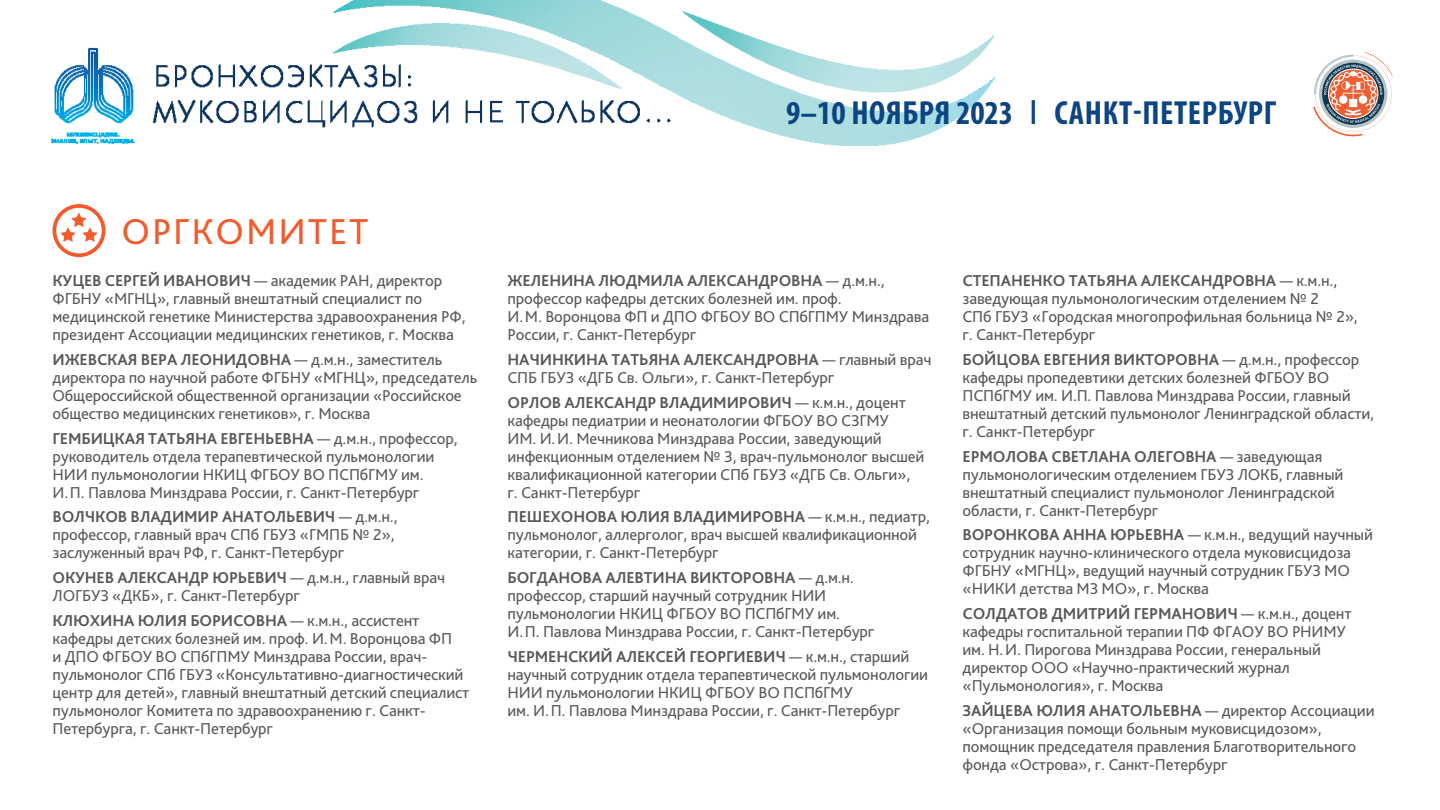
<style>
.page{position:relative;width:1440px;height:810px;background:#fff}
.page>*{position:absolute;margin:0;border:0;box-sizing:border-box;transform-origin:0 0}
.t1{font:37.65px "Bliss Pro";letter-spacing:.05em;color:#f15c2c}
.t2{font:700 condensed 33.53px "Myriad Pro";letter-spacing:.02em;color:#0c4582}
.t3{font:16.5px/18px "Bliss Pro";letter-spacing:-.01em;color:#57585a}
.s1{font-weight:700}
</style>
<div class="page">
<img style="left:51px;top:1px;width:944px;height:145px">
<svg style="left:1313px;top:52px;width:79px;height:84px"></svg>
<div style="left:53px;top:204px;width:53px;height:53px;border:4px solid #f15c2c;border-radius:50%"></div>
<svg style="left:60px;top:212px;width:38px;height:30px"></svg>
<h2 class="t2" style="left:786px;top:92px;width:492px">9–10 НОЯБРЯ 2023 <sup>|</sup> САНКТ-ПЕТЕРБУРГ</h2>
<h1 class="t1" style="left:122px;top:208px;width:248px">ОРГКОМИТЕТ</h1>
<p class="t3" style="left:53px;top:271px;width:415px"><span class="s1">КУЦЕВ СЕРГЕЙ ИВАНОВИЧ</span> — академик РАН, директор ФГБНУ «МГНЦ», главный внештатный специалист по медицинской генетике Министерства здравоохранения РФ, президент Ассоциации медицинских генетиков, г. Москва</p>
<p class="t3" style="left:53px;top:350px;width:427px"><span class="s1">ИЖЕВСКАЯ ВЕРА ЛЕОНИДОВНА</span> — д.м.н., заместитель директора по научной работе ФГБНУ «МГНЦ», председатель Общероссийской общественной организации «Российское общество медицинских генетиков», г. Москва</p>
<p class="t3" style="left:53px;top:429px;width:407px"><span class="s1">ГЕМБИЦКАЯ ТАТЬЯНА ЕВГЕНЬЕВНА</span> — д.м.н., профессор, руководитель отдела терапевтической пульмонологии НИИ пульмонологии НКИЦ ФГБОУ ВО ПСПбГМУ им.<br>И.П. Павлова Минздрава России, г. Санкт-Петербург</p>
<p class="t3" style="left:53px;top:508px;width:347px"><span class="s1">ВОЛЧКОВ ВЛАДИМИР АНАТОЛЬЕВИЧ</span> — д.м.н., профессор, главный врач СПб ГБУЗ «ГМПБ № 2», заслуженный врач РФ, г. Санкт-Петербург</p>
<p class="t3" style="left:53px;top:568px;width:394px"><span class="s1">ОКУНЕВ АЛЕКСАНДР ЮРЬЕВИЧ</span> — д.м.н., главный врач<br>ЛОГБУЗ «ДКБ», г. Санкт-Петербург</p>
<p class="t3" style="left:53px;top:611px;width:419px"><span class="s1">КЛЮХИНА ЮЛИЯ БОРИСОВНА</span> — к.м.н., ассистент кафедры детских болезней им. проф. И.М. Воронцова ФП<br>и ДПО ФГБОУ ВО СПбГПМУ Минздрава России, врач&shy;пульмонолог СПб ГБУЗ «Консультативно-диагностический центр для детей», главный внештатный детский специалист пульмонолог Комитета по здравоохранению г. Санкт-Петербурга, г. Санкт-Петербург</p>
<p class="t3" style="left:508px;top:271px;width:423px"><span class="s1">ЖЕЛЕНИНА ЛЮДМИЛА АЛЕКСАНДРОВНА</span> — д.м.н., профессор кафедры детских болезней им. проф.<br>И.М. Воронцова ФП и ДПО ФГБОУ ВО СПбГПМУ Минздрава России, г. Санкт-Петербург</p>
<p class="t3" style="left:508px;top:350px;width:426px"><span class="s1">НАЧИНКИНА ТАТЬЯНА АЛЕКСАНДРОВНА</span> — главный врач<br>СПБ ГБУЗ «ДГБ Св. Ольги», г. Санкт-Петербург</p>
<p class="t3" style="left:508px;top:393px;width:419px"><span class="s1">ОРЛОВ АЛЕКСАНДР ВЛАДИМИРОВИЧ</span> — к.м.н., доцент кафедры педиатрии и неонатологии ФГБОУ ВО СЗГМУ<br>ИМ. И.И. Мечникова Минздрава России, заведующий инфекционным отделением № 3, врач-пульмонолог высшей квалификационной категории СПб ГБУЗ «ДГБ Св. Ольги», г. Санкт-Петербург</p>
<p class="t3" style="left:508px;top:508px;width:424px"><span class="s1">ПЕШЕХОНОВА ЮЛИЯ ВЛАДИМИРОВНА</span> — к.м.н., педиатр, пульмонолог, аллерголог, врач высшей квалификационной категории, г. Санкт-Петербург</p>
<p class="t3" style="left:508px;top:568px;width:369px"><span class="s1">БОГДАНОВА АЛЕВТИНА ВИКТОРОВНА</span> — д.м.н. профессор, старший научный сотрудник НИИ пульмонологии НКИЦ ФГБОУ ВО ПСПбГМУ им.<br>И.П. Павлова Минздрава России, г. Санкт-Петербург</p>
<p class="t3" style="left:508px;top:647px;width:422px"><span class="s1">ЧЕРМЕНСКИЙ АЛЕКСЕЙ ГЕОРГИЕВИЧ</span> — к.м.н., старший научный сотрудник отдела терапевтической пульмонологии НИИ пульмонологии НКИЦ ФГБОУ ВО ПСПбГМУ<br>им. И.П. Павлова Минздрава России, г. Санкт-Петербург</p>
<p class="t3" style="left:963px;top:271px;width:397px"><span class="s1">СТЕПАНЕНКО ТАТЬЯНА АЛЕКСАНДРОВНА</span> — к.м.н., заведующая пульмонологическим отделением № 2<br>СПб ГБУЗ «Городская многопрофильная больница № 2», г. Санкт-Петербург</p>
<p class="t3" style="left:963px;top:350px;width:413px"><span class="s1">БОЙЦОВА ЕВГЕНИЯ ВИКТОРОВНА</span> — д.м.н., профессор кафедры пропедевтики детских болезней ФГБОУ ВО ПСПбГМУ им. И.П. Павлова Минздрава России, главный внештатный детский пульмонолог Ленинградской области, г. Санкт-Петербург</p>
<p class="t3" style="left:963px;top:447px;width:383px"><span class="s1">ЕРМОЛОВА СВЕТЛАНА ОЛЕГОВНА</span> — заведующая пульмонологическим отделением ГБУЗ ЛОКБ, главный внештатный специалист пульмонолог Ленинградской области, г. Санкт-Петербург</p>
<p class="t3" style="left:963px;top:526px;width:412px"><span class="s1">ВОРОНКОВА АННА ЮРЬЕВНА</span> — к.м.н., ведущий научный сотрудник научно-клинического отдела муковисцидоза ФГБНУ «МГНЦ», ведущий научный сотрудник ГБУЗ МО «НИКИ детства МЗ МО», г. Москва</p>
<p class="t3" style="left:963px;top:604px;width:391px"><span class="s1">СОЛДАТОВ ДМИТРИЙ ГЕРМАНОВИЧ</span> — к.м.н., доцент кафедры госпитальной терапии ПФ ФГАОУ ВО РНИМУ им. Н.И. Пирогова Минздрава России, генеральный директор ООО «Научно-практический журнал «Пульмонология», г. Москва</p>
<p class="t3" style="left:963px;top:701px;width:414px"><span class="s1">ЗАЙЦЕВА ЮЛИЯ АНАТОЛЬЕВНА</span> — директор Ассоциации «Организация помощи больным муковисцидозом», помощник председателя правления Благотворительного фонда «Острова», г. Санкт-Петербург</p>
</div>
